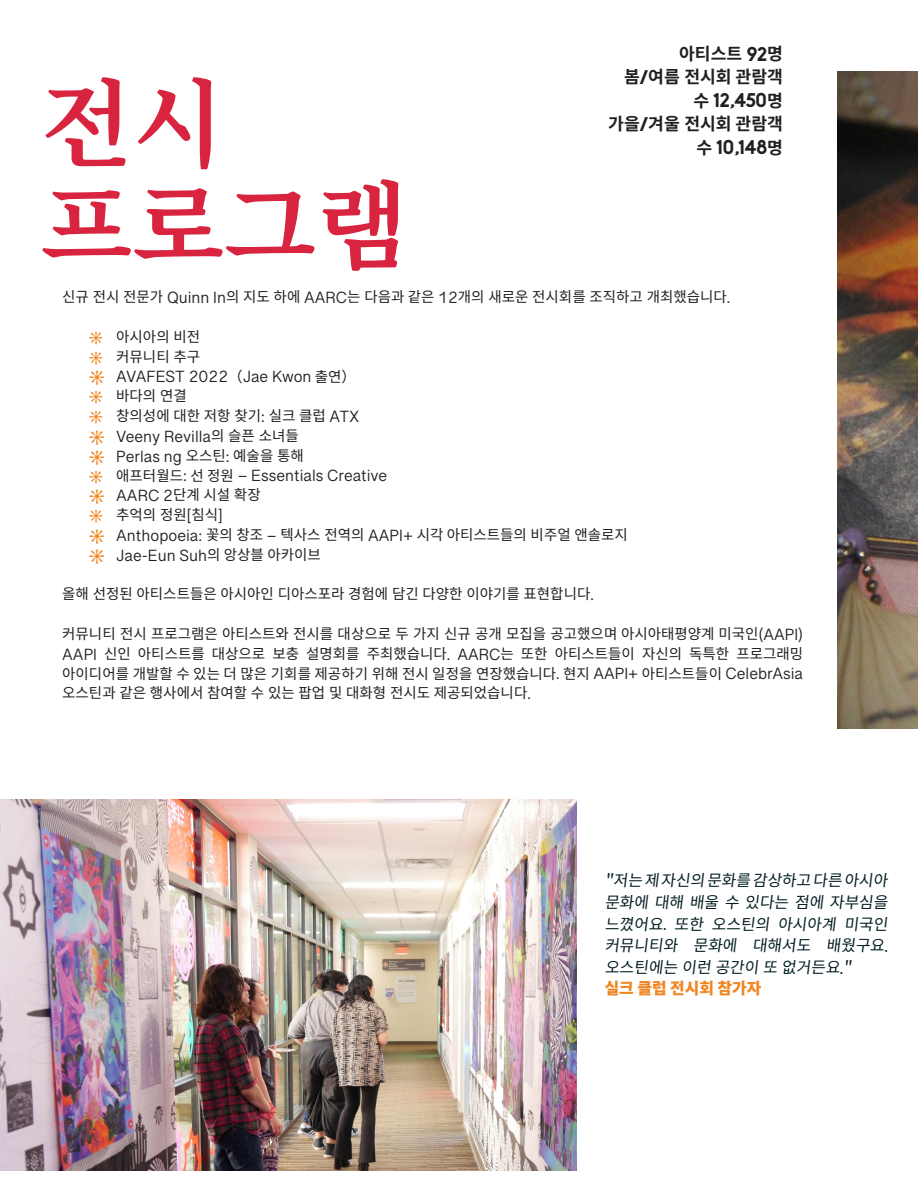
<style>
.page{position:relative;width:918px;height:1188px;background:#fff}
.page>*{position:absolute;margin:0;border:0;box-sizing:border-box;transform-origin:0 0}
.t1{font:700 95.1px/102px "Noto Serif CJ Kkr";color:#d8243e}
.t2{font:700 19.5px "Biko";letter-spacing:-.03em;color:#231f20}
.t3{font:700 17.1px "Noto Sans KR";color:#231f20}
.t4{font:16.5px "Grantha Sangam MN";color:#231f20}
.t5{font:15.9px/21.6px "Noto Sans KR";color:#051f24}
.t6{font:900 15.9px "Noto Sans KR";color:#f18521}
.t7{font:14.55px/19.8px "Noto Sans KR";color:#231f20;text-align:justify}
.s1{font-family:"Biko";font-size:19.5px}
.s2{font-family:"Noto Sans KR";font-size:17.1px}
.s3{font-family:"Grantha Sangam MN";font-size:16.5px}
.s4{font-family:"Noto Sans KR";font-size:14.55px}
.s5{font-size:18px}
.s6{font-family:"Biko";font-size:18px}
</style>
<div class="page">
<img style="left:837px;top:71px;width:81px;height:657px">
<img style="left:0;top:799px;width:577px;height:371px">
<p class="t3" style="left:679px;top:44px;width:105px">아티스트 <span class="s1">92</span>명</p>
<p class="t3" style="left:624px;top:67px;width:160px">봄<span class="s1">/</span>여름 전시회 관람객</p>
<p class="t2" style="left:693px;top:89px;width:91px"><span class="s2">수</span> 12,450<span class="s2">명</span></p>
<p class="t3" style="left:608px;top:114px;width:176px">가을<span class="s1">/</span>겨울 전시회 관람객</p>
<p class="t2" style="left:696px;top:136px;width:88px"><span class="s2">수</span> 10,148<span class="s2">명</span></p>
<p class="t1" style="left:40px;top:75px;width:369px">전시 프로그램</p>
<p class="t7" style="left:62px;top:288px;width:669px">신규 전시 전문가 <span class="s3">Quinn In</span>의 지도 하에 <span class="s3">AARC</span>는 다음과 같은 <span class="s3">12</span>개의 새로운 전시회를 조직하고 개최했습니다<span class="s3">.</span></p>
<p class="t7" style="left:116px;top:327px;width:85px">아시아의 비전</p>
<p class="t7" style="left:116px;top:347px;width:85px">커뮤니티 추구</p>
<p class="t4" style="left:116px;top:367px;width:241px">AVAFEST 2022<span class="s4">（</span>Jae Kwon <span class="s4">출연）</span></p>
<p class="t7" style="left:116px;top:387px;width:72px">바다의 연결</p>
<p class="t7" style="left:116px;top:406px;width:245px">창의성에 대한 저항 찾기<span class="s3">:</span> 실크 클럽 <span class="s3">ATX</span></p>
<p class="t4" style="left:116px;top:426px;width:184px">Veeny Revilla<span class="s4">의 슬픈 소녀들</span></p>
<p class="t4" style="left:116px;top:446px;width:189px">Perlas ng <span class="s4">오스틴</span>: <span class="s4">예술을 통해</span></p>
<p class="t4" style="left:116px;top:466px;width:272px"><span class="s4">애프터월드</span>: <span class="s4">선 정원</span> – Essentials Creative</p>
<p class="t7" style="left:116px;top:486px;width:146px"><span class="s3">AARC 2</span>단계 시설 확장</p>
<p class="t7" style="left:116px;top:505px;width:108px">추억의 정원<span class="s3">[</span>침식<span class="s3">]</span></p>
<p class="t7" style="left:116px;top:525px;width:513px"><span class="s3">Anthopoeia:</span> 꽃의 창조 <span class="s3">–</span> 텍사스 전역의 <span class="s3">AAPI+</span> 시각 아티스트들의 비주얼 앤솔로지</p>
<p class="t4" style="left:116px;top:545px;width:206px">Jae-Eun Suh<span class="s4">의 앙상블 아카이브</span></p>
<p class="t7" style="left:62px;top:585px;width:533px">올해 선정된 아티스트들은 아시아인 디아스포라 경험에 담긴 다양한 이야기를 표현합니다<span class="s3">.</span></p>
<p class="t7" style="left:62px;top:624px;width:742px">커뮤니티 전시 프로그램은 아티스트와 전시를 대상으로 두 가지 신규 공개 모집을 공고했으며 아시아태평양계 미국인<span class="s3">(AAPI)<br>AAPI</span> 신인 아티스트를 대상으로 보충 설명회를 주최했습니다<span class="s3">. AARC</span>는 또한 아티스트들이 자신의 독특한 프로그래밍 아이디어를 개발할 수 있는 더 많은 기회를 제공하기 위해 전시 일정을 연장했습니다<span class="s3">.</span> 현지 <span class="s3">AAPI+</span> 아티스트들이 <span class="s3">CelebrAsia </span>오스틴과 같은 행사에서 참여할 수 있는 팝업 및 대화형 전시도 제공되었습니다<span class="s3">.</span></p>
<p class="t5" style="left:605px;top:870px;width:290px"><span class="s5">"</span>저는제 자신의문화를감상하고다른아시아 문화에 대해 배울 수 있다는 점에 자부심을 느꼈어요<span class="s6">.</span> 또한 오스틴의 아시아계 미국인 커뮤니티와 문화에 대해서도 배웠구요<span class="s6">. </span>오스틴에는 이런 공간이 또 없거든요<span class="s6">.</span> <span class="s5">"</span></p>
<p class="t6" style="left:605px;top:980px;width:158px">실크 클럽 전시회 참가자</p>
</div>
